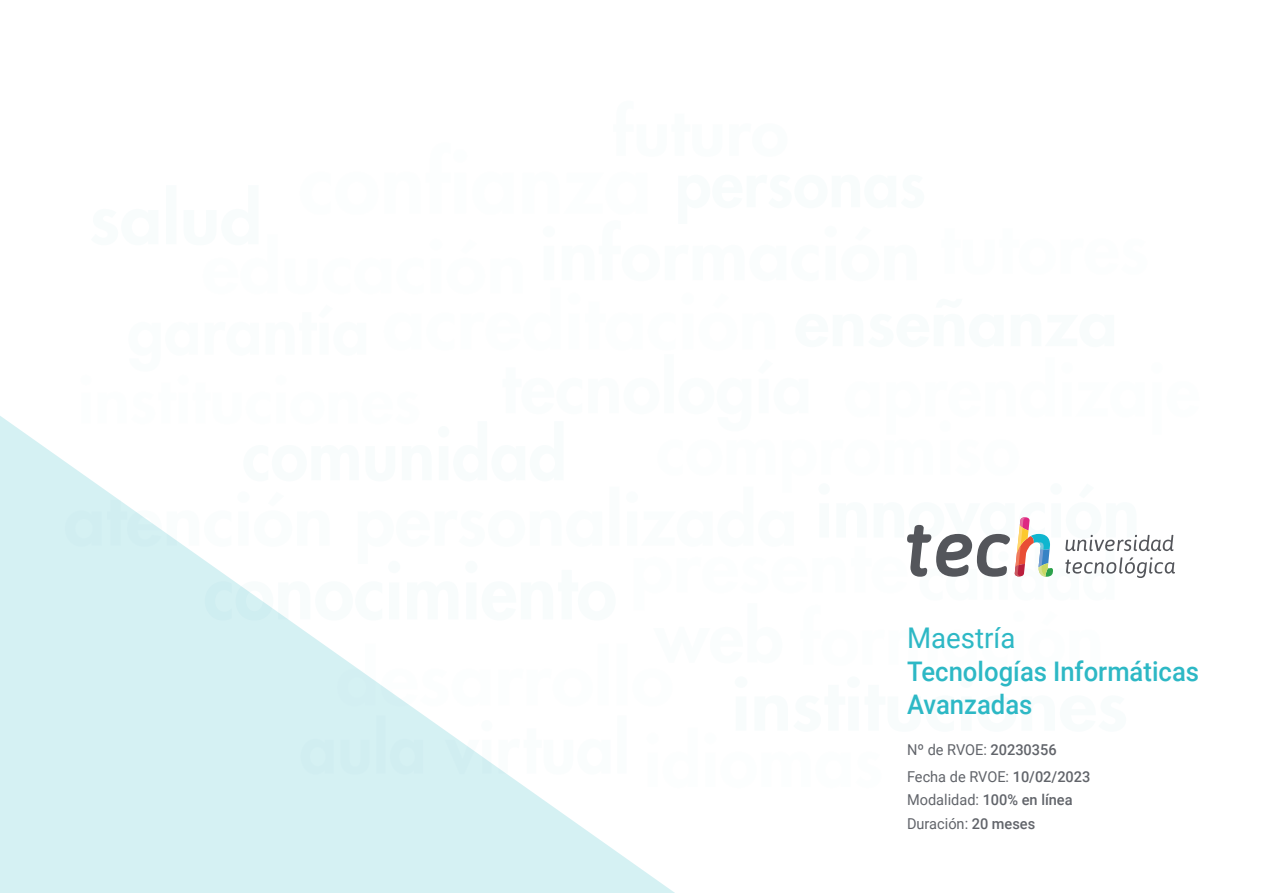
<style>
.page{position:relative;width:1263px;height:893px;background:#fff}
.page>*{position:absolute;margin:0;border:0;box-sizing:border-box;transform-origin:0 0}
.t1{font:28.5px "Roboto";color:#2db8c5}
.t2{font:500 27px/33px "Roboto";color:#2db8c5;scale:.95 1}
.t3{font:15px/26.7px "Roboto";color:#61646a}
.s1{font-weight:500}
</style>
<div class="page">
<svg style="left:0;top:416px;width:675px;height:477px;background:#d9f2f4"></svg>
<svg style="left:65px;top:416px;width:1110px;height:372px"></svg>
<h1 class="t1" style="left:907px;top:618px;width:110px">Maestría</h1>
<h2 class="t2" style="left:907px;top:654px;width:309px">Tecnologías Informáticas<br>Avanzadas</h2>
<p class="t3" style="left:907px;top:736px;width:185px">Nº de RVOE: <span class="s1">20230356<br></span>Fecha de RVOE: <span class="s1">10/02/2023</span></p>
<p class="t3" style="left:907px;top:788px;width:167px;line-height:23.7px">Modalidad: <span class="s1">100% en línea<br></span>Duración: <span class="s1">20 meses</span></p>
</div>
